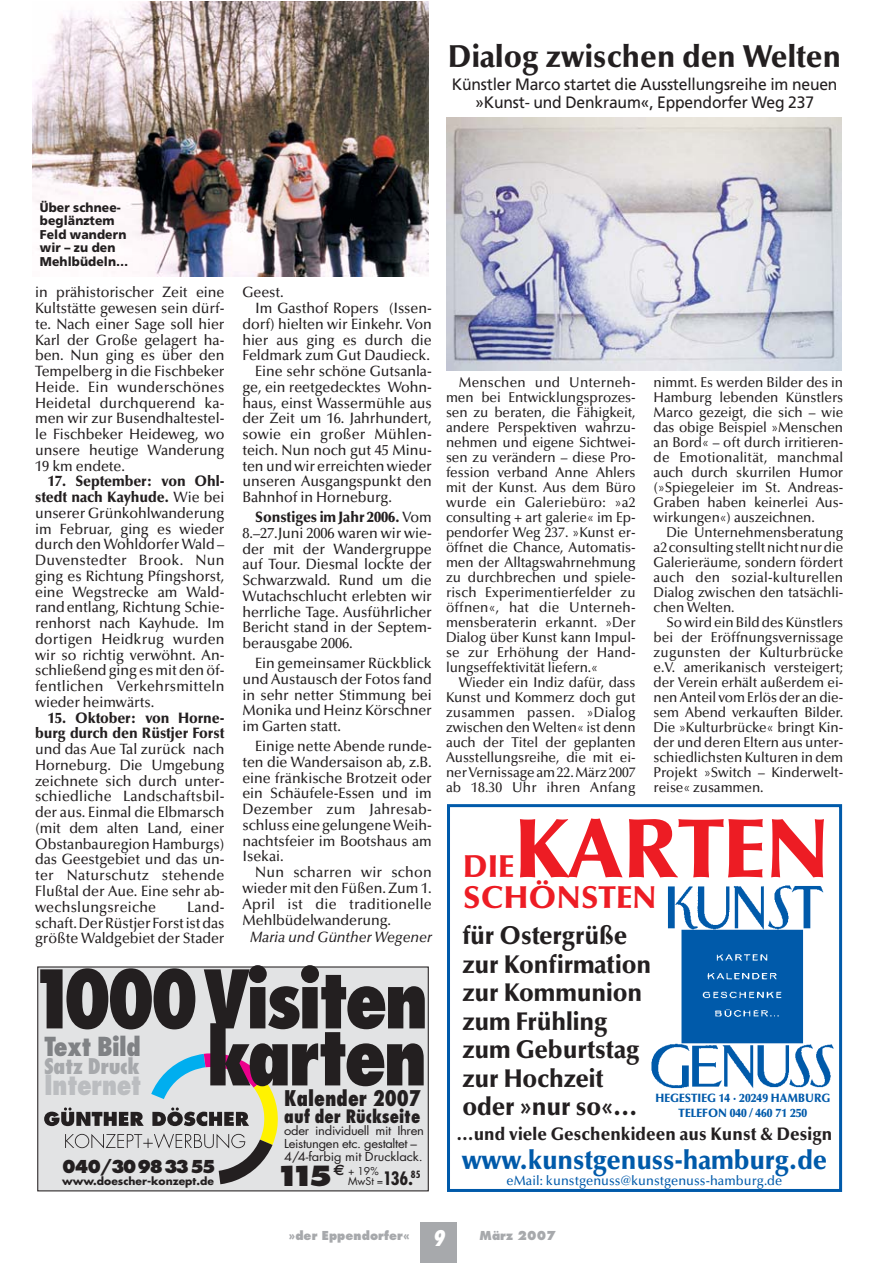
<style>
.page{position:relative;width:894px;height:1263px;background:#fff}
.page>*{position:absolute;margin:0;border:0;box-sizing:border-box;transform-origin:0 0}
.t1{font:900 84px "Optima";letter-spacing:-.01em;color:#ed1c24}
.t2{font:800 condensed 78.4px "Futura";letter-spacing:-.05em;color:#231f20}
.t3{font:800 condensed 78px "Futura";letter-spacing:-.05em;color:#231f20}
.t4{font:900 31.6px "Optima";letter-spacing:.005em;color:#231f20;scale:.95 1}
.t5{font:900 31.6px/31.2px "Optima";letter-spacing:.005em;color:#ed1c24}
.t6{font:900 27px "Optima";letter-spacing:-.005em;color:#005aaa;scale:.95 1}
.t7{font:800 condensed 27px "Futura";letter-spacing:-.025em;color:#bbbdc0}
.t8{font:900 25.6px/28.4px "Optima";letter-spacing:-.005em;color:#231f20;scale:.95 1}
.t9{font:800 condensed 25.6px "Futura";letter-spacing:-.025em;color:#808285}
.t10{font:800 condensed 21px "Futura";color:#231f20;scale:.95 1}
.t11{font:800 condensed 21px "Futura";letter-spacing:-.025em;color:#a7a9ac}
.t12{font:italic 800 condensed 21px "Futura";color:#fff;scale:.95 1}
.t13{font:900 18px "Optima";letter-spacing:.005em;color:#231f20;scale:.95 1}
.t14{font:800 condensed 18px "Futura";color:#231f20;scale:.95 1}
.t15{font:800 17.4px "Futura";letter-spacing:-.065em;color:#231f20;scale:.95 1}
.t16{font:16.4px/18px "Frutiger";letter-spacing:-.01em;color:#231f20;text-align:center;scale:.95 1}
.t17{font:500 15px/15.8px "Optima";letter-spacing:-.005em;color:#231f20;text-align:justify;scale:.95 1}
.t18{font:900 15px/15.8px "Optima";letter-spacing:-.005em;color:#231f20;text-align:right;scale:.95 1}
.t19{font:italic 500 15px "Optima";letter-spacing:-.005em;color:#231f20;scale:.95 1}
.t20{font:500 14.2px/15px "Optima";letter-spacing:-.005em;color:#231f20;text-align:justify;scale:.95 1}
.t21{font:500 13.6px "Optima";letter-spacing:.005em;color:#005aaa;scale:.95 1}
.t22{font:900 12.8px/13.4px "Frutiger";letter-spacing:.005em;color:#231f20;scale:.95 1}
.t23{font:12px/12.8px "Futura";letter-spacing:-.025em;color:#231f20;scale:1.08 1}
.t24{font:900 12px/14.8px "Optima";letter-spacing:.005em;color:#005aaa;text-align:center;scale:.95 1}
.t25{font:800 12px "Futura";letter-spacing:.01em;color:#a7a9ac;scale:.95 1}
.t26{font:700 10.4px "Futura";color:#231f20}
.t27{font:10.4px/10.4px "Futura";color:#231f20}
.s1{font-weight:900}
.s2{font-weight:800;font-size:27px}
.s3{font-family:"Euro Sans";font-weight:700;font-size:15px}
.s4{font-weight:700;font-stretch:condensed;font-size:18px}
</style>
<div class="page">
<div style="left:420px;top:1221px;width:36px;height:42px;background:#a7a9ac"></div>
<img style="left:32px;top:1px;width:396px;height:276px">
<img style="left:651px;top:885px;width:183px;height:204px">
<div style="left:447px;top:804px;width:394px;height:388px;border:3px solid #005aaa"></div>
<div style="left:38px;top:967px;width:390px;height:224px;background:#e2e3e4"></div>
<svg style="left:44px;top:1053px;width:234px;height:131px"></svg>
<img style="left:446px;top:118px;width:395px;height:253px">
<h3 class="t4" style="left:448px;top:43px;width:415px">Dialog zwischen den Welten</h3>
<p class="t16" style="left:451px;top:76px;width:407px">Künstler Marco startet die Ausstellungsreihe im neuen »Kunst- und Denkraum«, Eppendorfer Weg 237</p>
<p class="t22" style="left:40px;top:201px;width:94px">Über schnee&shy;beglänztem<br>Feld wandern wir – zu den<br>Mehlbüdeln…</p>
<p class="t17" style="left:35px;top:286px;width:201px">in prähistorischer Zeit eine Kultstätte gewesen sein dürf&shy;te. Nach einer Sage soll hier Karl der Große gelagert ha&shy;ben. Nun ging es über den Tempelberg in die Fischbeker Heide. Ein wunderschönes Heidetal durchquerend ka&shy;men wir zur Busendhaltestel&shy;le Fischbeker Heideweg, wo unsere heutige Wanderung 19 km endete.</p>
<p class="t17" style="left:35px;top:475px;width:201px;text-indent:13px"><span class="s1">17. September: von Ohl&shy;stedt nach Kayhude.</span> Wie bei unserer Grünkohlwanderung im Februar, ging es wieder durch den Wohldorfer Wald – Duvenstedter Brook. Nun ging es Richtung Pfingshorst, eine Wegstrecke am Wald&shy;rand entlang, Richtung Schie&shy;renhorst nach Kayhude. Im dortigen Heidkrug wurden wir so richtig verwöhnt. An&shy;schließend ging es mit den öf&shy;fentlichen Verkehrsmitteln wieder heimwärts.</p>
<p class="t18" style="left:35px;top:711px;width:201px">15. Oktober: von Horne&shy;burg durch den Rüstjer Forst</p>
<p class="t17" style="left:35px;top:742px;width:201px">und das Aue Tal zurück nach Horneburg. Die Umgebung zeichnete sich durch unter&shy;schiedliche Landschaftsbil&shy;der aus. Einmal die Elbmarsch (mit dem alten Land, einer Obstanbauregion Hamburgs) das Geestgebiet und das un&shy;ter Naturschutz stehende Flußtal der Aue. Eine sehr ab&shy;wechslungsreiche</p>
<p class="t17" style="left:35px;top:900px;width:201px;text-indent:152px">Land&shy;schaft. Der Rüstjer Forst ist das größte Waldgebiet der Stader</p>
<p class="t17" style="left:242px;top:286px;width:45px">Geest.</p>
<p class="t17" style="left:255px;top:301px;width:187px">Im Gasthof Ropers (Issen-</p>
<p class="t17" style="left:242px;top:317px;width:201px">dorf) hielten wir Einkehr. Von</p>
<p class="t17" style="left:242px;top:333px;width:201px">hier aus ging es durch die</p>
<p class="t17" style="left:242px;top:349px;width:199px">Feldmark zum Gut Daudieck.</p>
<p class="t17" style="left:255px;top:364px;width:187px">Eine sehr schöne Gutsanla-</p>
<p class="t17" style="left:242px;top:380px;width:201px">ge, ein reetgedecktes Wohn-</p>
<p class="t17" style="left:242px;top:396px;width:201px">haus, einst Wassermühle aus</p>
<p class="t17" style="left:242px;top:412px;width:201px">der Zeit um 16. Jahrhundert,</p>
<p class="t17" style="left:242px;top:427px;width:201px">sowie ein großer Mühlen-</p>
<p class="t17" style="left:242px;top:443px;width:201px">teich. Nun noch gut 45 Minu-</p>
<p class="t17" style="left:242px;top:459px;width:201px">ten und wir erreichten wieder</p>
<p class="t17" style="left:242px;top:475px;width:201px">unseren Ausgangspunkt den</p>
<p class="t17" style="left:242px;top:490px;width:159px">Bahnhof in Horneburg.</p>
<p class="t17" style="left:242px;top:510px;width:201px;text-indent:13px"><span class="s1">Sonstiges im Jahr 2006.</span> Vom 8.–27.Juni 2006 waren wir wie&shy;der mit der Wandergruppe auf Tour. Diesmal lockte der Schwarzwald. Rund um die Wutachschlucht erlebten wir herrliche Tage. Ausführlicher Bericht stand in der Septem&shy;berausgabe 2006.</p>
<p class="t17" style="left:242px;top:656px;width:201px;text-indent:13px">Ein gemeinsamer Rückblick und Austausch der Fotos fand in sehr netter Stimmung bei Monika und Heinz Körschner im Garten statt.</p>
<p class="t17" style="left:242px;top:739px;width:201px;text-indent:13px">Einige nette Abende runde&shy;ten die Wandersaison ab, z.B. eine fränkische Brotzeit oder ein Schäufele-Essen und im Dezember zum Jahresab&shy;schluss eine gelungene Weih&shy;nachtsfeier im Bootshaus am Isekai.</p>
<p class="t17" style="left:242px;top:865px;width:201px;text-indent:13px">Nun scharren wir schon wieder mit den Füßen. Zum 1.<br>April ist die traditionelle Mehlbüdelwanderung.</p>
<p class="t19" style="left:249px;top:931px;width:193px">Maria und Günther Wegener</p>
<h2 class="t2" style="left:29px;top:966px;width:401px">1000Visiten</h2>
<h3 class="t3" style="left:206px;top:1023px;width:223px">karten</h3>
<h3 class="t9" style="left:44px;top:1035px;width:98px">Text Bild</h3>
<h3 class="t11" style="left:44px;top:1057px;width:97px">Satz Druck</h3>
<h3 class="t7" style="left:44px;top:1073px;width:99px">Internet</h3>
<h3 class="t10" style="left:284px;top:1089px;width:145px">Kalender 2007</h3>
<p class="t14" style="left:284px;top:1108px;width:145px">auf der Rückseite</p>
<p class="t23" style="left:284px;top:1125px;width:131px">oder individuell mit Ihren<br>Leistungen etc. gestaltet –<br>4/4-farbig mit Drucklack.</p>
<p class="t27" style="left:348px;top:1166px;width:74px;text-indent:-72px"><span class="s2">115</span><span class="s3">€</span> + 19%<br>MwSt =<span class="s4">136.</span><sup>85</sup></p>
<p class="t15" style="left:62px;top:1158px;width:163px">040/30983355</p>
<p class="t26" style="left:62px;top:1176px;width:153px">www.doescher-konzept.de</p>
<p class="t20" style="left:446px;top:376px;width:201px;text-indent:13px">Menschen und Unterneh&shy;men bei Entwicklungsprozes&shy;sen zu beraten, die Fähigkeit, andere Perspektiven wahrzu&shy;nehmen und eigene Sichtwei&shy;sen zu verändern – diese Pro&shy;fession verband Anne Ahlers mit der Kunst. Aus dem Büro wurde ein Galeriebüro: »a2 consulting + art galerie« im Ep&shy;pendorfer Weg 237. »Kunst er&shy;öffnet die Chance, Automatis&shy;men der Alltagswahrnehmung zu durchbrechen und spiele&shy;risch Experimentierfelder zu öffnen«, hat die Unterneh&shy;mensberaterin erkannt. »Der Dialog über Kunst kann Impul&shy;se zur Erhöhung der Hand&shy;lungseffektivität liefern.«</p>
<p class="t20" style="left:446px;top:676px;width:201px;text-indent:13px">Wieder ein Indiz dafür, dass Kunst und Kommerz doch gut zusammen passen. »Dialog zwischen den Welten« ist denn auch der Titel der geplanten Ausstellungsreihe, die mit ei&shy;ner Vernissage am 22. März 2007 ab 18.30 Uhr ihren Anfang</p>
<p class="t20" style="left:653px;top:376px;width:201px">nimmt. Es werden Bilder des in Hamburg lebenden Künstlers Marco gezeigt, die sich – wie das obige Beispiel »Menschen an Bord« – oft durch irritieren&shy;de Emotionalität, manchmal auch durch skurrilen Humor (»Spiegeleier im St. Andreas-Graben haben keinerlei Aus&shy;wirkungen«) auszeichnen.</p>
<p class="t20" style="left:653px;top:526px;width:201px;text-indent:13px">Die Unternehmensberatung a2 consulting stellt nicht nur die Galerieräume, sondern fördert auch den sozial-kulturellen Dialog zwischen den tatsächli&shy;chen Welten.</p>
<p class="t20" style="left:653px;top:616px;width:201px;text-indent:13px">So wird ein Bild des Künstlers bei der Eröffnungsvernissage zugunsten der Kulturbrücke e.V. amerikanisch versteigert; der Verein erhält außerdem ei&shy;nen Anteil vom Erlös der an die&shy;sem Abend verkauften Bilder.<br>Die »Kulturbrücke« bringt Kin&shy;der und deren Eltern aus unter&shy;schiedlichsten Kulturen in dem Projekt »Switch – Kinderwelt&shy;reise« zusammen.</p>
<h1 class="t1" style="left:513px;top:814px;width:317px">KARTEN</h1>
<h3 class="t5" style="left:463px;top:853px;width:195px">DIE<br>SCHÖNSTEN</h3>
<h3 class="t8" style="left:462px;top:924px;width:200px">für Ostergrüße zur Konfirmation zur Kommunion zum Frühling zum Geburtstag zur Hochzeit oder »nur so«…</h3>
<p class="t24" style="left:655px;top:1092px;width:186px">HEGESTIEG 14 · 20249 HAMBURG<br>TELEFON 040 / 460 71 250</p>
<p class="t13" style="left:456px;top:1126px;width:397px">…und viele Geschenkideen aus Kunst &amp; Design</p>
<h3 class="t6" style="left:461px;top:1149px;width:386px">www.kunstgenuss-hamburg.de</h3>
<p class="t21" style="left:506px;top:1175px;width:291px">eMail: kunstgenuss@kunstgenuss-hamburg.de</p>
<h3 class="t12" style="left:432px;top:1229px;width:18px">9</h3>
<p class="t25" style="left:288px;top:1230px;width:129px">»der Eppendorfer«</p>
<p class="t25" style="left:479px;top:1230px;width:82px">März 2007</p>
</div>
